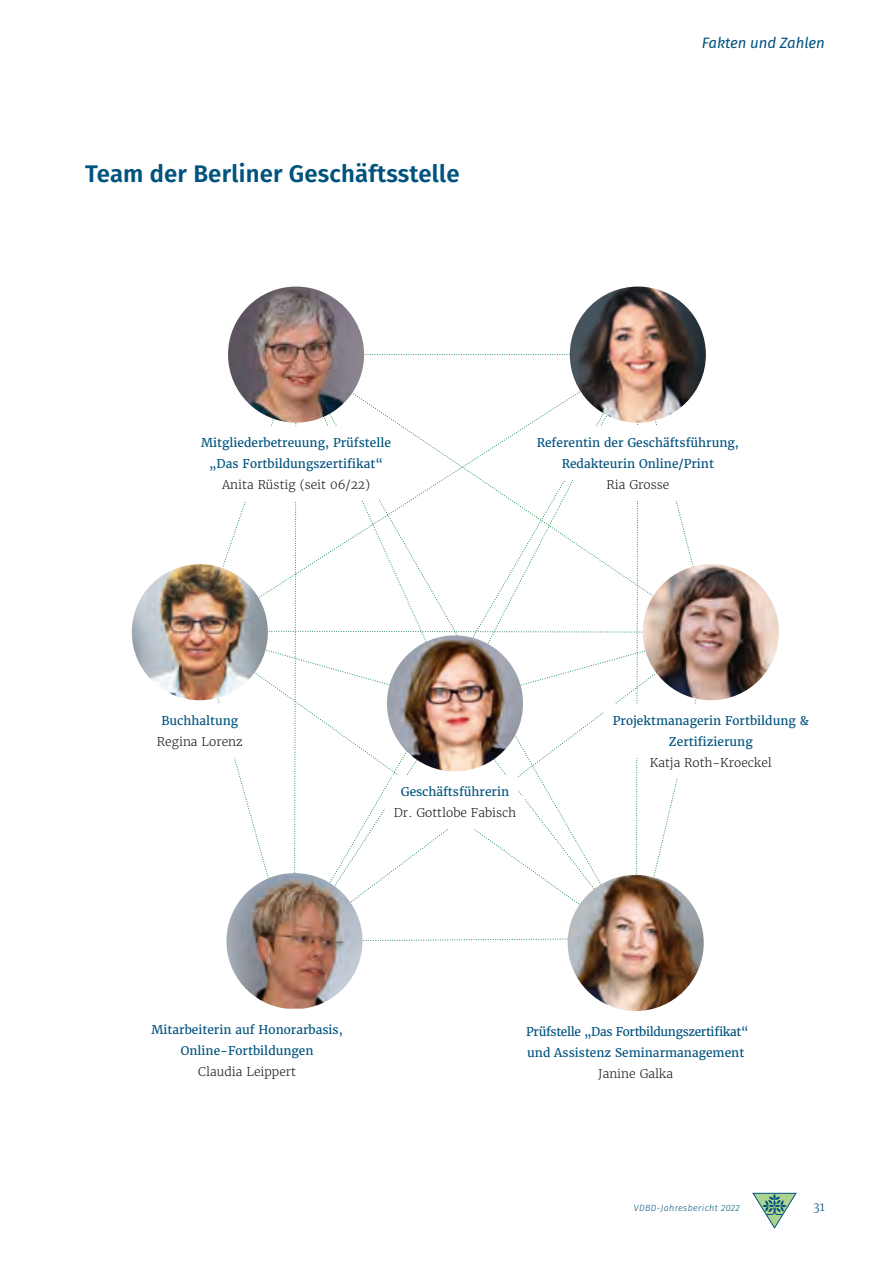
<style>
.page{position:relative;width:893px;height:1263px;background:#fff}
.page>*{position:absolute;margin:0;border:0;box-sizing:border-box;transform-origin:0 0}
.t1{font:600 24px "Fira Sans";letter-spacing:.01em;color:#00537f}
.t2{font:italic 15px "Fira Sans";letter-spacing:-.005em;color:#00537f}
.t3{font:12px/21px "Merriweather";color:#00537f;text-align:center}
.t4{font:300 12px "Merriweather";color:#1d1d1b}
.t5{font:12px/21px "Merriweather";letter-spacing:-.03em;color:#00537f}
.t6{font:300 12px "Merriweather";color:#00537f}
.t7{font:italic 300 9px "Fira Sans";letter-spacing:.04em;color:#00537f}
</style>
<div class="page">
<svg style="left:196px;top:353px;width:516px;height:595px"></svg>
<div style="left:392px;top:776px;width:126px;height:32px;background:#fff"></div>
<div style="left:385px;top:797px;width:140px;height:32px;background:#fff"></div>
<img style="left:387px;top:635px;width:136px;height:136px;border-radius:68px">
<img style="left:568px;top:875px;width:136px;height:136px;border-radius:68px">
<div style="left:193px;top:427px;width:206px;height:53px;background:#fff"></div>
<div style="left:214px;top:469px;width:165px;height:32px;background:#fff"></div>
<img style="left:228px;top:287px;width:136px;height:136px;border-radius:68px">
<div style="left:153px;top:704px;width:94px;height:32px;background:#fff"></div>
<div style="left:148px;top:725px;width:103px;height:32px;background:#fff"></div>
<img style="left:132px;top:564px;width:136px;height:136px;border-radius:68px">
<img style="left:226px;top:873px;width:136px;height:136px">
<div style="left:528px;top:427px;width:219px;height:53px;background:#fff"></div>
<div style="left:598px;top:469px;width:80px;height:32px;background:#fff"></div>
<img style="left:570px;top:287px;width:136px;height:136px;border-radius:68px">
<div style="left:604px;top:704px;width:213px;height:53px;background:#fff"></div>
<div style="left:641px;top:746px;width:139px;height:32px;background:#fff"></div>
<img style="left:643px;top:564px;width:136px;height:136px;border-radius:68px">
<svg style="left:753px;top:1193px;width:43px;height:35px"></svg>
<h1 class="t1" style="left:85px;top:154px;width:376px">Team der Berliner Geschäftsstelle</h1>
<p class="t2" style="left:702px;top:32px;width:125px">Fakten und Zahlen</p>
<p class="t3" style="left:201px;top:432px;width:191px">Mitgliederbetreuung, Prüfstelle „Das Fortbildungszertifikat“</p>
<p class="t4" style="left:222px;top:477px;width:150px">Anita Rüstig (seit 06/22)</p>
<p class="t3" style="left:537px;top:432px;width:204px">Referentin der Geschäftsführung,<br>Redakteurin Online/Print</p>
<p class="t4" style="left:606px;top:477px;width:64px">Ria Grosse</p>
<p class="t3" style="left:161px;top:710px;width:78px">Buchhaltung</p>
<p class="t4" style="left:157px;top:734px;width:87px">Regina Lorenz</p>
<p class="t3" style="left:401px;top:781px;width:110px">Geschäftsführerin</p>
<p class="t4" style="left:394px;top:805px;width:124px">Dr. Gottlobe Fabisch</p>
<p class="t3" style="left:613px;top:710px;width:198px">Projektmanagerin Fortbildung &amp;<br>Zertifizierung</p>
<p class="t4" style="left:650px;top:755px;width:124px">Katja Roth-Kroeckel</p>
<p class="t3" style="left:152px;top:1019px;width:193px">Mitarbeiterin auf Honorarbasis,<br>Online-Fortbildungen</p>
<p class="t4" style="left:198px;top:1064px;width:99px">Claudia Leippert</p>
<p class="t5" style="left:526px;top:1021px;width:224px">Prüfstelle „Das Fortbildungszertifikat“ und Assistenz Seminarmanagement</p>
<p class="t4" style="left:598px;top:1066px;width:77px">Janine Galka</p>
<p class="t7" style="left:634px;top:1201px;width:107px">VDBD-Jahresbericht 2022</p>
<p class="t6" style="left:813px;top:1199px;width:13px">31</p>
</div>
